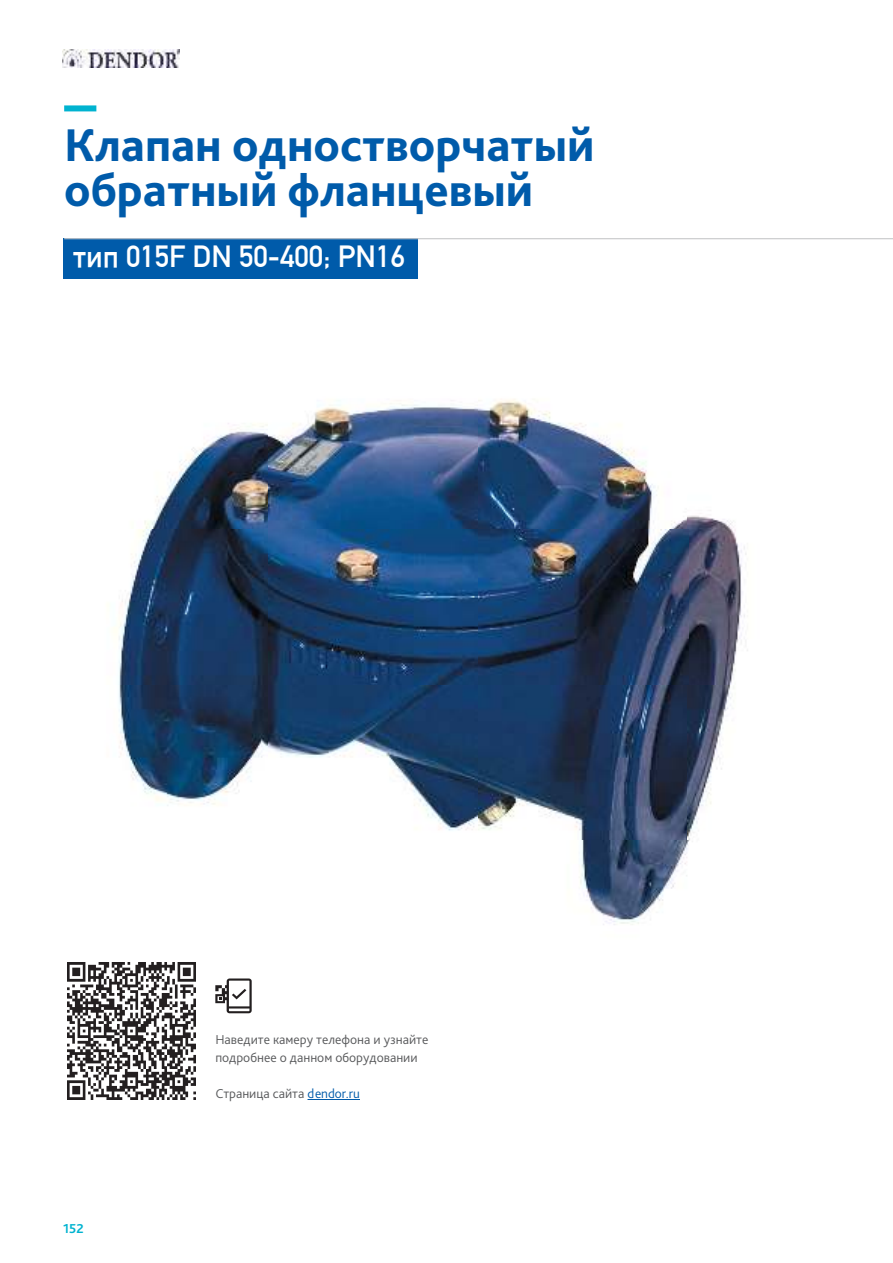
<style>
.page{position:relative;width:893px;height:1263px;background:#fff}
.page>*{position:absolute;margin:0;border:0;box-sizing:border-box;transform-origin:0 0}
.t1{font:800 48px/45px "Bliss Pro";color:#005baa}
.t2{font:700 30px "DIN Alternate";color:#fff}
.t3{font:300 13.5px/18px "Bliss Pro";color:#58595b}
.t4{font:700 13.5px "Bliss Pro";color:#00b3d0}
.s1{color:#005baa}
</style>
<div class="page">
<img style="left:62px;top:50px;width:118px;height:17px">
<div style="left:64px;top:105px;width:32px;height:6px;background:#00b3d0"></div>
<hr style="left:308px;top:1099px;width:52px;height:1px;background:#005baa">
<div style="left:64px;top:238px;width:354px;height:40px;background:#005baa"></div>
<svg style="left:215px;top:978px;width:37px;height:35px"></svg>
<img style="left:114px;top:399px;width:634px;height:526px">
<img style="left:67px;top:962px;width:128px;height:138px">
<hr style="left:64px;top:238px;width:829px;height:1px;background:#c7c8ca">
<h1 class="t1" style="left:64px;top:127px;width:532px">Клапан одностворчатый обратный фланцевый</h1>
<h2 class="t2" style="left:73px;top:234px;width:333px">тип 015F DN 50-400; PN16</h2>
<p class="t4" style="left:63px;top:1221px;width:22px">152</p>
<p class="t3" style="left:215px;top:1032px;width:215px">Наведите камеру телефона и узнайте подробнее о данном оборудовании</p>
<p class="t3" style="left:215px;top:1086px;width:146px">Страница сайта <span class="s1">dendor.ru</span></p>
</div>
